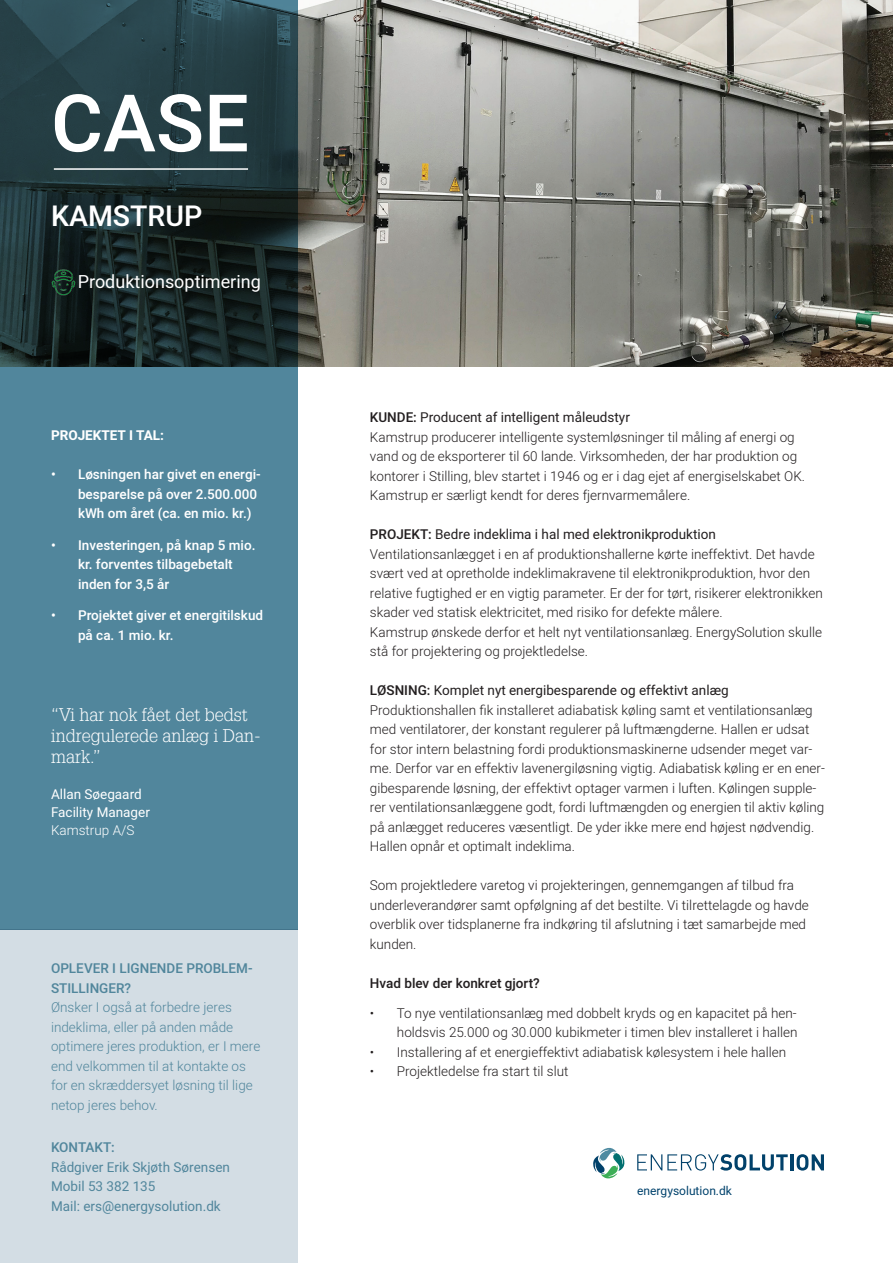
<style>
.page{position:relative;width:893px;height:1263px;background:#fff}
.page>*{position:absolute;margin:0;border:0;box-sizing:border-box;transform-origin:0 0}
.t1{font:500 79.5px "Heebo";color:#fff}
.t2{font:500 28.5px "Heebo";color:#fff}
.t3{font:300 18px/21px "Glypha LT Std";color:#fff}
.t4{font:18px "Heebo";color:#fff}
.t5{font:300 13.5px/19.5px "Heebo";color:#231f20}
.t6{font:500 13.5px/19.5px "Heebo";color:#fff}
.t7{font:300 13.5px/19.5px "Heebo";color:#51869c}
.t8{font:13.5px/19.5px "Heebo";color:#51869c}
.t9{font:500 13.5px/19.5px "Heebo";color:#51869c}
.t10{font:13.5px/18px "Heebo";color:#fff}
.t11{font:500 13.5px "Heebo";color:#231f20}
.t12{font:700 13.5px "Heebo";color:#fff}
.t13{font:300 13.5px "Heebo";color:#fff}
.t14{font:12px "Heebo";color:#01426c}
.s1{font-weight:500}
.s2{font-weight:400}
</style>
<div class="page">
<img style="left:298px;top:0;width:595px;height:367px">
<div style="left:0;top:455px;width:298px;height:474px;background:#51869c"></div>
<svg style="left:0;top:0;width:298px;height:455px;background:#28434a"></svg>
<div style="left:0;top:929px;width:298px;height:334px;background:#d3dde4"></div>
<hr style="left:54px;top:168px;width:194px;height:2px;background:#fff">
<svg style="left:593px;top:1148px;width:32px;height:30px"></svg>
<svg style="left:637px;top:1154px;width:151px;height:16px"></svg>
<hr style="left:790px;top:1154px;width:3px;height:16px;background:#01416a">
<svg style="left:796px;top:1154px;width:28px;height:16px"></svg>
<img style="left:48px;top:267px;width:30px;height:30px">
<h1 class="t1" style="left:51px;top:68px;width:150px">CASE</h1>
<h2 class="t2" style="left:51px;top:196px;width:150px">Kamstrup</h2>
<h3 class="t4" style="left:78px;top:269px;width:184px">Produktionsoptimering</h3>
<p class="t12" style="left:51px;top:426px;width:115px">PROJEKTET I TAL:</p>
<p class="t6" style="left:78px;top:465px;width:184px;text-indent:-27px">• Løsningen har givet en energi&shy;besparelse på over 2.500.000 kWh om året (ca. en mio. kr.)</p>
<p class="t6" style="left:78px;top:536px;width:179px;text-indent:-27px">• I nvesteringen, på knap 5 mio. kr. forventes tilbagebetalt inden for 3,5 år</p>
<p class="t6" style="left:78px;top:606px;width:187px;text-indent:-27px">• Projektet giver et energitilskud på ca. 1 mio. kr.</p>
<h3 class="t3" style="left:51px;top:704px;width:211px">“Vi har nok fået det bedst indregulerede anlæg i Dan&shy;mark.”</h3>
<p class="t10" style="left:51px;top:785px;width:100px">Allan Søegaard<br>Facility Manager</p>
<p class="t13" style="left:51px;top:821px;width:85px">Kamstrup A/S</p>
<p class="t9" style="left:51px;top:959px;width:203px;text-indent:25px">ever i lignende problem&shy;stillinger?</p>
<p class="t7" style="left:51px;top:997px;width:211px">Ønsker I også at forbedre jeres indeklima, eller på anden måde optimere jeres produktion, er I mere end velkommen til at kontakte os for en skræddersyet løsning til lige netop jeres behov.</p>
<p class="t9" style="left:51px;top:1138px;width:65px">Kontakt:</p>
<p class="t8" style="left:51px;top:1157px;width:180px">Rådgiver Erik Skjøth Sørensen<br>Mobil 53 382 135<br>Mail: ers@energysolution.dk</p>
<p class="t9" style="left:51px;top:959px;width:10px">Opl</p>
<p class="t5" style="left:370px;top:408px;width:437px"><span class="s1">Kunde:</span> <span class="s2">Producent af intelligent måleudstyr<br></span>Kamstrup producerer intelligente systemløsninger til måling af energi og vand og de eksporterer til 60 lande. Virksomheden, der har produktion og kontorer i Stilling, blev startet i 1946 og er i dag ejet af energiselskabet OK.<br>Kamstrup er særligt kendt for deres fjernvarmemålere.</p>
<p class="t5" style="left:370px;top:525px;width:454px"><span class="s1">Projekt:</span> <span class="s2">Bedre indeklima i hal med elektronikproduktion </span>Ventilationsanlægget i en af produktionshallerne kørte ineffektivt. Det havde svært ved at opretholde indeklimakravene til elektronikproduktion, hvor den relative fugtighed er en vigtig parameter. Er der for tørt, risikerer elektronikken skader ved statisk elektricitet, med risiko for defekte målere.<br>Kamstrup ønskede derfor et helt nyt ventilationsanlæg. EnergySolution skulle stå for projektering og projektledelse.</p>
<p class="t5" style="left:370px;top:681px;width:456px"><span class="s1">Løsning:</span> <span class="s2">Komplet nyt energibesparende og effektivt anlæg </span>Produktionshallen fik installeret adiabatisk køling samt et ventilationsanlæg med ventilatorer, der konstant regulerer på luftmængderne. Hallen er udsat for stor intern belastning fordi produktionsmaskinerne udsender meget var&shy;me. Derfor var en effektiv lavenergiløsning vigtig. Adiabatisk køling er en ener&shy;gibesparende løsning, der effektivt optager varmen i luften. Kølingen supple&shy;rer ventilationsanlæggene godt, fordi luftmængden og energien til aktiv køling på anlægget reduceres væsentligt. De yder ikke mere end højest nødvendig.<br>Hallen opnår et optimalt indeklima.</p>
<p class="t5" style="left:370px;top:875px;width:440px">Som projektledere varetog vi projekteringen, gennemgangen af tilbud fra underleverandører samt opfølgning af det bestilte. Vi tilrettelagde og havde overblik over tidsplanerne fra indkøring til afslutning i tæt samarbejde med kunden.</p>
<p class="t11" style="left:370px;top:974px;width:171px">Hvad blev der konkret gjort?</p>
<p class="t5" style="left:370px;top:1003px;width:429px;text-align:right">• To nye ventilationsanlæg med dobbelt kryds og en kapacitet på hen&shy;holdsvis 25.000 og 30.000 kubikmeter i timen blev installeret i hallen</p>
<p class="t5" style="left:370px;top:1042px;width:418px">• Installering af et energieffektivt adiabatisk kølesystem i hele hallen</p>
<p class="t5" style="left:370px;top:1061px;width:200px">• Projektledelse fra start til slut</p>
<p class="t14" style="left:637px;top:1182px;width:96px">energysolution.dk</p>
</div>
